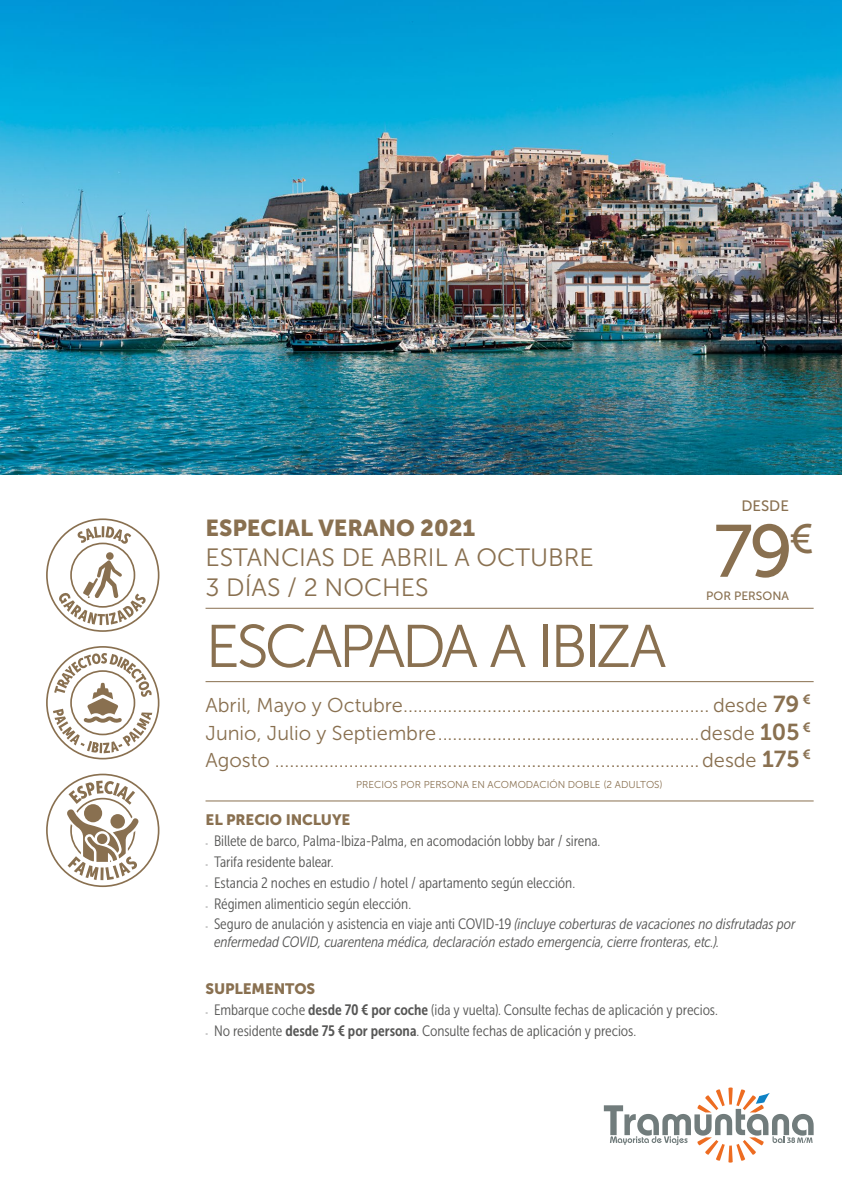
<style>
.page{position:relative;width:842px;height:1191px;background:#fff}
.page>*{position:absolute;margin:0;border:0;box-sizing:border-box;transform-origin:0 0}
.t1{font:73.8px "Museo Sans 500";color:#897050}
.t2{font:60px "Museo Sans 300";letter-spacing:-.06em;color:#897050}
.t3{font:25px/30px "Museo Sans 300";color:#897050}
.t4{font:23px "Museo Sans 900";color:#897050}
.t5{font:20px/27.6px "Museo Sans 300";color:#897050;text-align:justify}
.t6{font:15px "Museo Sans Cond 300";letter-spacing:-.005em;color:#575756}
.t7{font:italic 15px/18px "Museo Sans Cond 300";letter-spacing:-.005em;color:#575756}
.t8{font:15px "Museo Sans 900";letter-spacing:-.01em;color:#897050}
.t9{font:15px "Museo Sans 500";color:#897050}
.t10{font:12px "Museo Sans 500";color:#897050}
.t11{font:10px "Museo Sans 300";color:#897050}
.s1{font-family:"Museo Sans 700";font-size:23px}
.s2{font-family:"Melior";font-size:8px;color:#646363}
.s3{font-family:"Melior";font-style:normal;font-size:8px;color:#646363}
.s4{font-style:normal}
.s5{font-family:"Museo Sans Cond 700"}
</style>
<div class="page">
<div style="left:728px;top:1087px;width:5px;height:17px;background:#ed6c21"></div>
<div style="left:728px;top:1145px;width:5px;height:18px;background:#ed6c21"></div>
<svg style="left:604px;top:1089px;width:210px;height:72px"></svg>
<img style="left:0;top:0;width:842px;height:475px">
<svg style="left:46px;top:646px;width:113px;height:113px"></svg>
<svg style="left:46px;top:773px;width:113px;height:114px"></svg>
<hr style="left:206px;top:608px;width:608px;height:1px;background:#897050">
<hr style="left:206px;top:681px;width:608px;height:1px;background:#897050">
<hr style="left:206px;top:800px;width:608px;height:1px;background:#897050">
<svg style="left:46px;top:518px;width:113px;height:114px"></svg>
<h3 class="t4" style="left:206px;top:514px;width:271px">ESPECIAL VERANO 2021</h3>
<h3 class="t3" style="left:206px;top:542px;width:390px">ESTANCIAS DE ABRIL A OCTUBRE<br>3 DÍAS / 2 NOCHES</h3>
<h2 class="t2" style="left:206px;top:614px;width:462px">ESCAPADA A IBIZA</h2>
<p class="t9" style="left:741px;top:498px;width:49px">DESDE</p>
<h1 class="t1" style="left:714px;top:511px;width:101px">79<sup>€</sup></h1>
<p class="t10" style="left:706px;top:589px;width:84px">POR PERSONA</p>
<p class="t5" style="left:206px;top:691px;width:607px">Abril, Mayo y Octubre.............................................................. desde <span class="s1">79</span> <sup>€ </sup>Junio, Julio y Septiembre.....................................................desde <span class="s1">105</span> <sup>€ </sup>Agosto ......................................................................................desde <span class="s1">175</span> <sup>€</sup></p>
<p class="t11" style="left:356px;top:779px;width:308px">PRECIOS POR PERSONA EN ACOMODACIÓN DOBLE (2 ADULTOS)</p>
<p class="t8" style="left:206px;top:811px;width:146px">EL PRECIO INCLUYE</p>
<p class="t6" style="left:206px;top:833px;width:396px"><span class="s2">-</span> Billete de barco, Palma-Ibiza-Palma, en acomodación lobby bar / sirena.</p>
<p class="t6" style="left:206px;top:853px;width:130px"><span class="s2">-</span> Tarifa residente balear.</p>
<p class="t6" style="left:206px;top:874px;width:371px"><span class="s2">-</span> Estancia 2 noches en estudio / hotel / apartamento según elección.</p>
<p class="t6" style="left:206px;top:895px;width:207px"><span class="s2">-</span> Régimen alimenticio según elección.</p>
<p class="t7" style="left:214px;top:915px;width:583px;text-indent:-9px"><span class="s3">-</span> <span class="s4">Seguro de anulación y asistencia en viaje anti COVID-19</span> (incluye coberturas de vacaciones no disfrutadas por enfermedad COVID, cuarentena médica, declaración estado emergencia, cierre fronteras, etc.).</p>
<p class="t8" style="left:206px;top:980px;width:111px">SUPLEMENTOS</p>
<p class="t6" style="left:206px;top:1001px;width:514px"><span class="s2">-</span> Embarque coche <span class="s5">desde 70 € por coche</span> (ida y vuelta). Consulte fechas de aplicación y precios.</p>
<p class="t6" style="left:206px;top:1022px;width:432px"><span class="s2">-</span> No residente <span class="s5">desde 75 € por persona</span>. Consulte fechas de aplicación y precios.</p>
</div>
